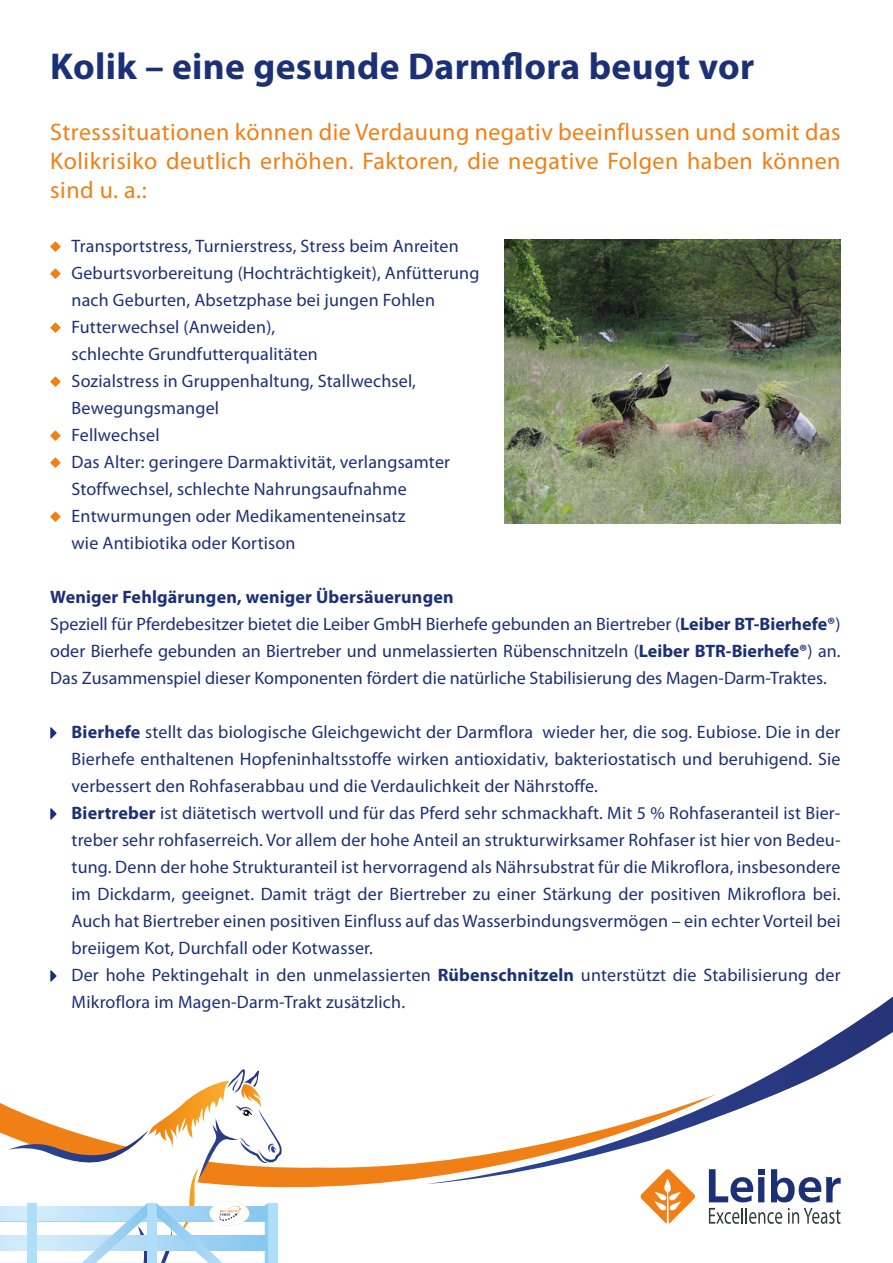
<style>
.page{position:relative;width:893px;height:1263px;background:#fff}
.page>*{position:absolute;margin:0;border:0;box-sizing:border-box;transform-origin:0 0}
.t1{font:700 37.5px "Myriad Pro";letter-spacing:.01em;color:#1c3075}
.t2{font:24px/28.8px "Myriad Pro";letter-spacing:.02em;color:#f08015;text-align:justify}
.t3{font:18px/27px "Myriad Pro";letter-spacing:.01em;color:#1c3075}
.t4{font:700 18px "Myriad Pro";letter-spacing:.01em;color:#1c3075}
.s1{font-weight:700}
</style>
<div class="page">
<svg style="left:50px;top:241px;width:11px;height:11px"></svg>
<svg style="left:50px;top:268px;width:11px;height:11px"></svg>
<svg style="left:50px;top:322px;width:11px;height:11px"></svg>
<svg style="left:50px;top:376px;width:11px;height:11px"></svg>
<svg style="left:50px;top:430px;width:11px;height:11px"></svg>
<svg style="left:50px;top:457px;width:11px;height:11px"></svg>
<svg style="left:50px;top:511px;width:11px;height:11px"></svg>
<svg style="left:50px;top:727px;width:7px;height:12px"></svg>
<svg style="left:50px;top:808px;width:7px;height:12px"></svg>
<svg style="left:50px;top:970px;width:7px;height:12px"></svg>
<img style="left:505px;top:239px;width:335px;height:285px">
<svg style="left:282px;top:1163px;width:434px;height:61px"></svg>
<svg style="left:416px;top:996px;width:477px;height:198px"></svg>
<svg style="left:0;top:1069px;width:282px;height:194px"></svg>
<svg style="left:709px;top:1169px;width:55px;height:33px"></svg>
<div style="left:758px;top:1177px;width:6px;height:25px;background:#1c3075"></div>
<svg style="left:771px;top:1169px;width:70px;height:33px"></svg>
<svg style="left:640px;top:1169px;width:55px;height:54px"></svg>
<svg style="left:709px;top:1208px;width:73px;height:16px"></svg>
<svg style="left:788px;top:1208px;width:52px;height:16px"></svg>
<p class="t1" style="left:50px;top:42px;width:706px">Kolik – eine gesunde Darmflora beugt vor</p>
<p class="t2" style="left:50px;top:117px;width:792px">Stresssituationen können die Verdauung negativ beeinflussen und somit das Kolikrisiko deutlich erhöhen. Faktoren, die negative Folgen haben können sind u. a.:</p>
<p class="t3" style="left:72px;top:232px;width:389px">Transportstress, Turnierstress, Stress beim Anreiten</p>
<p class="t3" style="left:72px;top:259px;width:409px">Geburtsvorbereitung (Hochträchtigkeit), Anfütterung nach Geburten, Absetzphase bei jungen Fohlen</p>
<p class="t3" style="left:72px;top:313px;width:205px">Futterwechsel (Anweiden),</p>
<p class="t3" style="left:72px;top:340px;width:248px">schlechte Grundfutterqualitäten</p>
<p class="t3" style="left:72px;top:367px;width:346px">Sozialstress in Gruppenhaltung, Stallwechsel,</p>
<p class="t3" style="left:72px;top:394px;width:149px">Bewegungsmangel</p>
<p class="t3" style="left:72px;top:421px;width:90px">Fellwechsel</p>
<p class="t3" style="left:72px;top:448px;width:380px">Das Alter: geringere Darmaktivität, verlangsamter<br>Stoffwechsel, schlechte Nahrungsaufnahme</p>
<p class="t3" style="left:72px;top:502px;width:335px">Entwurmungen oder Medikamenteneinsatz</p>
<p class="t3" style="left:72px;top:529px;width:226px">wie Antibiotika oder Kortison</p>
<p class="t4" style="left:50px;top:585px;width:405px">Weniger Fehlgärungen, weniger Übersäuerungen</p>
<p class="t3" style="left:50px;top:610px;width:792px;text-align:justify">Speziell für Pferdebesitzer bietet die Leiber GmbH Bierhefe gebunden an Biertreber (<span class="s1">Leiber BT-Bierhefe®</span>) oder Bierhefe gebunden an Biertreber und unmelassierten Rübenschnitzeln (<span class="s1">Leiber BTR-Bierhefe®</span>) an.<br>Das Zusammenspiel dieser Komponenten fördert die natürliche Stabilisierung des Magen-Darm-Traktes.</p>
<p class="t3" style="left:72px;top:718px;width:770px;text-align:justify"><span class="s1">Bierhefe</span> stellt das biologische Gleichgewicht der Darmflora wieder her, die sog. Eubiose. Die in der Bierhefe enthaltenen Hopfeninhaltsstoffe wirken antioxidativ, bakteriostatisch und beruhigend. Sie verbessert den Rohfaserabbau und die Verdaulichkeit der Nährstoffe.</p>
<p class="t3" style="left:72px;top:799px;width:770px;text-align:justify"><span class="s1">Biertreber</span> ist diätetisch wertvoll und für das Pferd sehr schmackhaft. Mit 5 % Rohfaseranteil ist Bier&shy;treber sehr rohfaserreich. Vor allem der hohe Anteil an strukturwirksamer Rohfaser ist hier von Bedeu&shy;tung. Denn der hohe Strukturanteil ist hervorragend als Nährsubstrat für die Mikroflora, insbesondere im Dickdarm, geeignet. Damit trägt der Biertreber zu einer Stärkung der positiven Mikroflora bei.<br>Auch hat Biertreber einen positiven Einfluss auf das Wasserbindungsvermögen – ein echter Vorteil bei breiigem Kot, Durchfall oder Kotwasser.</p>
<p class="t3" style="left:72px;top:961px;width:770px">Der hohe Pektingehalt in den unmelassierten <span class="s1">Rübenschnitzeln</span> unterstützt die Stabilisierung der<br>Mikroflora im Magen-Darm-Trakt zusätzlich.</p>
</div>
